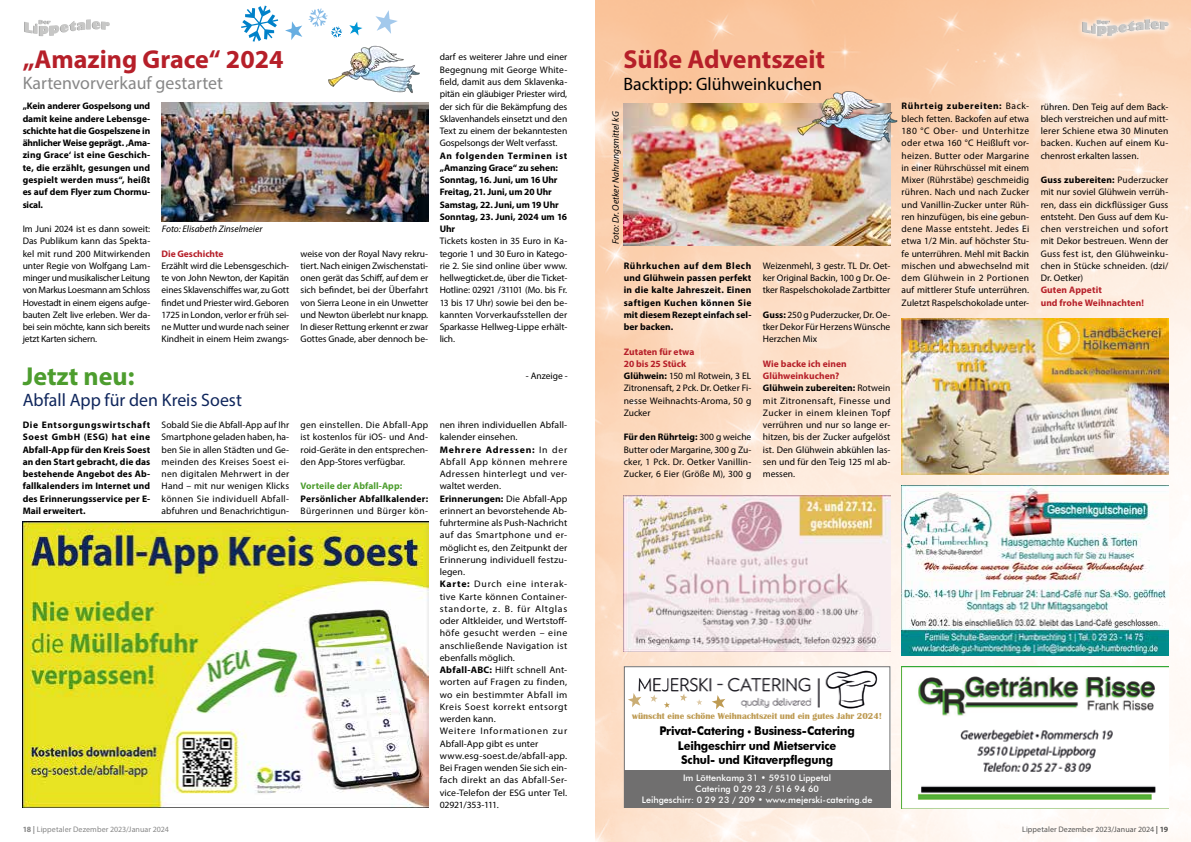
<style>
.page{position:relative;width:1191px;height:842px;background:#fff}
.page>*{position:absolute;margin:0;border:0;box-sizing:border-box;transform-origin:0 0}
.t1{font:700 26px "Myriad Pro";color:#b61f29}
.t2{font:700 26px "Myriad Pro";color:#4d9d2e}
.t3{font:18px "Myriad Pro";color:#0f265c}
.t4{font:18px "Myriad Pro";color:#878787}
.t5{font:18px "Myriad Pro";color:#000}
.t6{font:700 12px/14.4px "Futura BT";letter-spacing:-.015em;color:#000;text-align:center;scale:.94 1}
.t7{font:9.5px/12.3px "Myriad Pro";letter-spacing:.01em;color:#000;text-align:justify}
.t8{font:700 9.5px/12.3px "Myriad Pro";letter-spacing:.005em;color:#000;text-align:justify}
.t9{font:italic 9.5px "Myriad Pro";color:#000}
.t10{font:700 9.5px/12.3px "Myriad Pro";letter-spacing:.005em;color:#b61f29}
.t11{font:700 9.5px "Myriad Pro";letter-spacing:.025em;color:#000}
.t12{font:9.5px "Myriad Pro";letter-spacing:.04em;color:#000}
.t13{font:700 9.5px "Myriad Pro";letter-spacing:.005em;color:#4d9d2e}
.t14{font:500 9px/10.8px "Futura BT";color:#fff;text-align:center}
.t15{font:700 9px "Britannic";color:#be9b53}
.t16{font:8px "Myriad Pro";letter-spacing:.005em;color:#878787}
.t17{font:8px "Myriad Pro";letter-spacing:.005em;color:#575756}
.s1{font-weight:700}
.s2{font-weight:700;color:#b61f29}
.s3{font-family:"Myriad Pro"}
</style>
<div class="page">
<img style="left:24px;top:19px;width:86px;height:18px">
<img style="left:595px;top:0;width:596px;height:842px">
<div style="left:1076px;top:13px;width:98px;height:30px;background:#fbd3b3"></div>
<img style="left:1080px;top:18px;width:88px;height:21px">
<img style="left:624px;top:104px;width:266px;height:141px">
<div style="left:624px;top:666px;width:266px;height:142px;background:#fff"></div>
<img style="left:638px;top:670px;width:240px;height:38px">
<div style="left:624px;top:771px;width:266px;height:37px;background:#706f6f"></div>
<div style="left:624px;top:666px;width:266px;height:142px;border:1px solid #706f6f"></div>
<svg style="left:628px;top:693px;width:13px;height:14px"></svg>
<svg style="left:711px;top:695px;width:14px;height:14px"></svg>
<svg style="left:650px;top:694px;width:7px;height:8px"></svg>
<svg style="left:680px;top:693px;width:7px;height:8px"></svg>
<svg style="left:664px;top:702px;width:6px;height:6px"></svg>
<svg style="left:696px;top:699px;width:6px;height:6px"></svg>
<img style="left:901px;top:485px;width:267px;height:171px">
<img style="left:901px;top:319px;width:267px;height:156px">
<img style="left:23px;top:522px;width:405px;height:286px">
<img style="left:901px;top:666px;width:267px;height:142px">
<img style="left:328px;top:45px;width:92px;height:48px">
<img style="left:795px;top:88px;width:106px;height:61px">
<svg style="left:285px;top:21px;width:17px;height:19px"></svg>
<svg style="left:349px;top:22px;width:13px;height:14px"></svg>
<svg style="left:375px;top:10px;width:23px;height:24px"></svg>
<svg style="left:241px;top:6px;width:37px;height:36px"></svg>
<svg style="left:308px;top:8px;width:34px;height:30px"></svg>
<img style="left:624px;top:496px;width:266px;height:156px">
<img style="left:161px;top:102px;width:267px;height:119px">
<h1 class="t1" style="left:23px;top:42px;width:262px">„Amazing Grace“ 2024</h1>
<h2 class="t4" style="left:23px;top:72px;width:202px">Kartenvorverkauf gestartet</h2>
<p class="t8" style="left:23px;top:100px;width:129px">„Kein anderer Gospelsong und damit keine andere Lebensge&shy;schichte hat die Gospelszene in ähnlicher Weise geprägt. ‚Ama&shy;zing Grace‘ ist eine Geschich&shy;te, die erzählt, gesungen und gespielt werden muss“, heißt es auf dem Flyer zum Chormu&shy;sical.</p>
<p class="t7" style="left:23px;top:223px;width:129px">Im Juni 2024 ist es dann soweit:<br>Das Publikum kann das Spekta&shy;kel mit rund 200 Mitwirkenden unter Regie von Wolfgang Lam&shy;minger und musikalischer Leitung von Markus Loesmann am Schloss Hovestadt in einem eigens aufge&shy;bauten Zelt live erleben. Wer da&shy;bei sein möchte, kann sich bereits jetzt Karten sichern.</p>
<p class="t9" style="left:162px;top:223px;width:102px">Foto: Elisabeth Zinselmeier</p>
<p class="t10" style="left:162px;top:247px;width:63px">Die Geschichte</p>
<p class="t7" style="left:162px;top:259px;width:129px">Erzählt wird die Lebensgeschich&shy;te von John Newton, der Kapitän eines Sklavenschiffes war, zu Gott findet und Priester wird. Geboren 1725 in London, verlor er früh sei&shy;ne Mutter und wurde nach seiner Kindheit in einem Heim zwangs-</p>
<p class="t7" style="left:300px;top:247px;width:129px">weise von der Royal Navy rekru&shy;tiert. Nach einigen Zwischenstati&shy;onen gerät das Schiff, auf dem er sich befindet, bei der Überfahrt von Sierra Leone in ein Unwetter und Newton überlebt nur knapp.<br>In dieser Rettung erkennt er zwar Gottes Gnade, aber dennoch be-</p>
<h1 class="t2" style="left:23px;top:359px;width:113px">Jetzt neu:</h1>
<h2 class="t3" style="left:23px;top:389px;width:221px">Abfall App für den Kreis Soest</h2>
<p class="t7" style="left:162px;top:419px;width:129px">Sobald Sie die Abfall-App auf Ihr Smartphone geladen haben, ha&shy;ben Sie in allen Städten und Ge&shy;meinden des Kreises Soest ei&shy;nen digitalen Mehrwert in der Hand – mit nur wenigen Klicks können Sie individuell Abfall&shy;abfuhren und Benachrichtigun-</p>
<p class="t7" style="left:300px;top:419px;width:129px">gen einstellen. Die Abfall-App ist kostenlos für iOS- und And&shy;roid-Geräte in den entsprechen&shy;den App-Stores verfügbar.</p>
<p class="t8" style="left:23px;top:418px;width:129px">Die Entsorgungswirtschaft Soest GmbH (ESG) hat eine Abfall-App für den Kreis Soest an den Start gebracht, die das bestehende Angebot des Ab&shy;fallkalenders im Internet und des Erinnerungsservice per E-Mail erweitert.</p>
<p class="t13" style="left:300px;top:480px;width:103px">Vorteile der Abfall-App:</p>
<p class="t11" style="left:300px;top:492px;width:129px">Persönlicher Abfallkalender:</p>
<p class="t12" style="left:300px;top:505px;width:129px">Bürgerinnen und Bürger kön-</p>
<p class="t7" style="left:440px;top:51px;width:129px">darf es weiterer Jahre und einer Begegnung mit George White&shy;field, damit aus dem Sklavenka&shy;pitän ein gläubiger Priester wird, der sich für die Bekämpfung des Sklavenhandels einsetzt und den Text zu einem der bekanntesten Gospelsongs der Welt verfasst.</p>
<p class="t8" style="left:440px;top:149px;width:129px;text-align:left">An folgenden Terminen ist „Amanzing Grace“ zu sehen:<br>Sonntag, 16. Juni, um 16 Uhr<br>Freitag, 21. Juni, um 20 Uhr<br>Samstag, 22. Juni, um 19 Uhr<br>Sonntag, 23. Juni, 2024 um 16<br>Uhr</p>
<p class="t7" style="left:440px;top:235px;width:129px">Tickets kosten in 35 Euro in Ka&shy;tegorie 1 und 30 Euro in Katego&shy;rie 2. Sie sind online über www. hellwegticket.de, über die Ticket-Hotline: 02921 /31101 (Mo. bis Fr.<br>13 bis 17 Uhr) sowie bei den be&shy;kannten Vorverkaufsstellen der Sparkasse Hellweg-Lippe erhält&shy;lich.</p>
<p class="t7" style="left:526px;top:369px;width:43px">- Anzeige -</p>
<p class="t7" style="left:440px;top:419px;width:129px;text-align:left">nen ihren individuellen Abfall&shy;kalender einsehen.<br><span class="s1">Mehrere Adressen:</span> In der<br>Abfall App können mehrere<br>Adressen hinterlegt und ver&shy;waltet werden.<br><span class="s1">Erinnerungen:</span> Die Abfall-App erinnert an bevorstehende Ab&shy;fuhrtermine als Push-Nachricht auf das Smartphone und er&shy;möglicht es, den Zeitpunkt der<br>Erinnerung individuell festzu&shy;legen.<br><span class="s1">Karte:</span> Durch eine interak&shy;tive Karte können Container&shy;standorte, z. B. für Altglas oder Altkleider, und Wertstoff&shy;höfe gesucht werden – eine anschließende Navigation ist ebenfalls möglich.<br><span class="s1">Abfall-ABC:</span> Hilft schnell Ant&shy;worten auf Fragen zu finden, wo ein bestimmter Abfall im<br>Kreis Soest korrekt entsorgt werden kann.<br>Weitere Informationen zur<br>Abfall-App gibt es unter www.esg-soest.de/abfall-app.<br>Bei Fragen wenden Sie sich ein&shy;fach direkt an das Abfall-Ser&shy;vice-Telefon der ESG unter Tel.<br>02921/353-111.</p>
<h1 class="t1" style="left:623px;top:42px;width:203px">Süße Adventszeit</h1>
<h2 class="t5" style="left:623px;top:72px;width:200px">Backtipp: Glühweinkuchen</h2>
<p class="t9" style="left:610px;top:244px;width:134px;rotate:-90deg">Foto: Dr. Oetker Nahrungsmittel kG</p>
<p class="t8" style="left:624px;top:259px;width:129px">Rührkuchen auf dem Blech und Glühwein passen perfekt in die kalte Jahreszeit. Einen saftigen Kuchen können Sie mit diesem Rezept einfach sel&shy;ber backen.</p>
<p class="t7" style="left:624px;top:345px;width:129px;text-align:left"><span class="s2">Zutaten für etwa<br>20 bis 25 Stück<br></span><span class="s1">Glühwein:</span> 150 ml Rotwein, 3 EL<br>Zitronensaft, 2 Pck. Dr. Oetker Fi&shy;nesse Weihnachts-Aroma, 50 g<br>Zucker</p>
<p class="t7" style="left:624px;top:431px;width:129px"><span class="s1">Für den Rührteig:</span> 300 g weiche Butter oder Margarine, 300 g Zu&shy;cker, 1 Pck. Dr. Oetker Vanillin-Zucker, 6 Eier (Größe M), 300 g</p>
<p class="t7" style="left:763px;top:259px;width:129px">Weizenmehl, 3 gestr. TL Dr. Oet&shy;ker Original Backin, 100 g Dr. Oe&shy;tker Raspelschokolade Zartbitter</p>
<p class="t7" style="left:763px;top:308px;width:129px"><span class="s1">Guss:</span> 250 g Puderzucker, Dr. Oe&shy;tker Dekor Für Herzens Wünsche Herzchen Mix</p>
<p class="t7" style="left:763px;top:357px;width:129px;text-align:left"><span class="s2">Wie backe ich einen<br>Glühweinkuchen?<br></span><span class="s1">Glühwein zubereiten:</span> Rotwein mit Zitronensaft, Finesse und<br>Zucker in einem kleinen Topf verrühren und nur so lange er&shy;hitzen, bis der Zucker aufgelöst ist. Den Glühwein abkühlen las&shy;sen und für den Teig 125 ml ab&shy;messen.</p>
<p class="t7" style="left:901px;top:100px;width:129px"><span class="s1">Rührteig zubereiten:</span> Back&shy;blech fetten. Backofen auf etwa 180 °C Ober- und Unterhitze oder etwa 160 °C Heißluft vor&shy;heizen. Butter oder Margarine in einer Rührschüssel mit einem Mixer (Rührstäbe) geschmeidig rühren. Nach und nach Zucker und Vanillin-Zucker unter Rüh&shy;ren hinzufügen, bis eine gebun&shy;dene Masse entsteht. Jedes Ei etwa 1/2 Min. auf höchster Stu&shy;fe unterrühren. Mehl mit Backin mischen und abwechselnd mit dem Glühwein in 2 Portionen auf mittlerer Stufe unterrühren.<br>Zuletzt Raspelschokolade unter-</p>
<p class="t7" style="left:1040px;top:100px;width:129px">rühren. Den Teig auf dem Back&shy;blech verstreichen und auf mitt&shy;lerer Schiene etwa 30 Minuten backen. Kuchen auf einem Ku&shy;chenrost erkalten lassen.</p>
<p class="t7" style="left:1040px;top:174px;width:129px"><span class="s1">Guss zubereiten:</span> Puderzucker mit nur soviel Glühwein verrüh&shy;ren, dass ein dickflüssiger Guss entsteht. Den Guss auf dem Ku&shy;chen verstreichen und sofort mit Dekor bestreuen. Wenn der Guss fest ist, den Glühweinku&shy;chen in Stücke schneiden. (dzi/ Dr. Oetker)</p>
<p class="t10" style="left:1040px;top:284px;width:105px">Guten Appetit<br>und frohe Weihnachten!</p>
<p class="t15" style="left:632px;top:711px;width:252px">wünscht eine schöne Weihnachtszeit und ein gutes Jahr 2024!</p>
<p class="t6" style="left:659px;top:724px;width:209px">Privat-Catering <span class="s3">•</span> Business-Catering<br>Leihgeschirr und Mietservice<br>Schul- und Kitaverpflegung</p>
<p class="t14" style="left:642px;top:772px;width:232px">Im Löttenkamp 31 • 59510 Lippetal<br>Catering 0 29 23 / 516 94 60<br>Leihgeschirr: 0 29 23 / 209 • www.mejerski-catering.de</p>
<p class="t16" style="left:23px;top:825px;width:148px"><span class="s1">18 |</span> Lippetaler Dezember 2023/Januar 2024</p>
<p class="t17" style="left:1022px;top:825px;width:148px">Lippetaler Dezember 2023/Januar 2024 <span class="s1">| 19</span></p>
</div>
